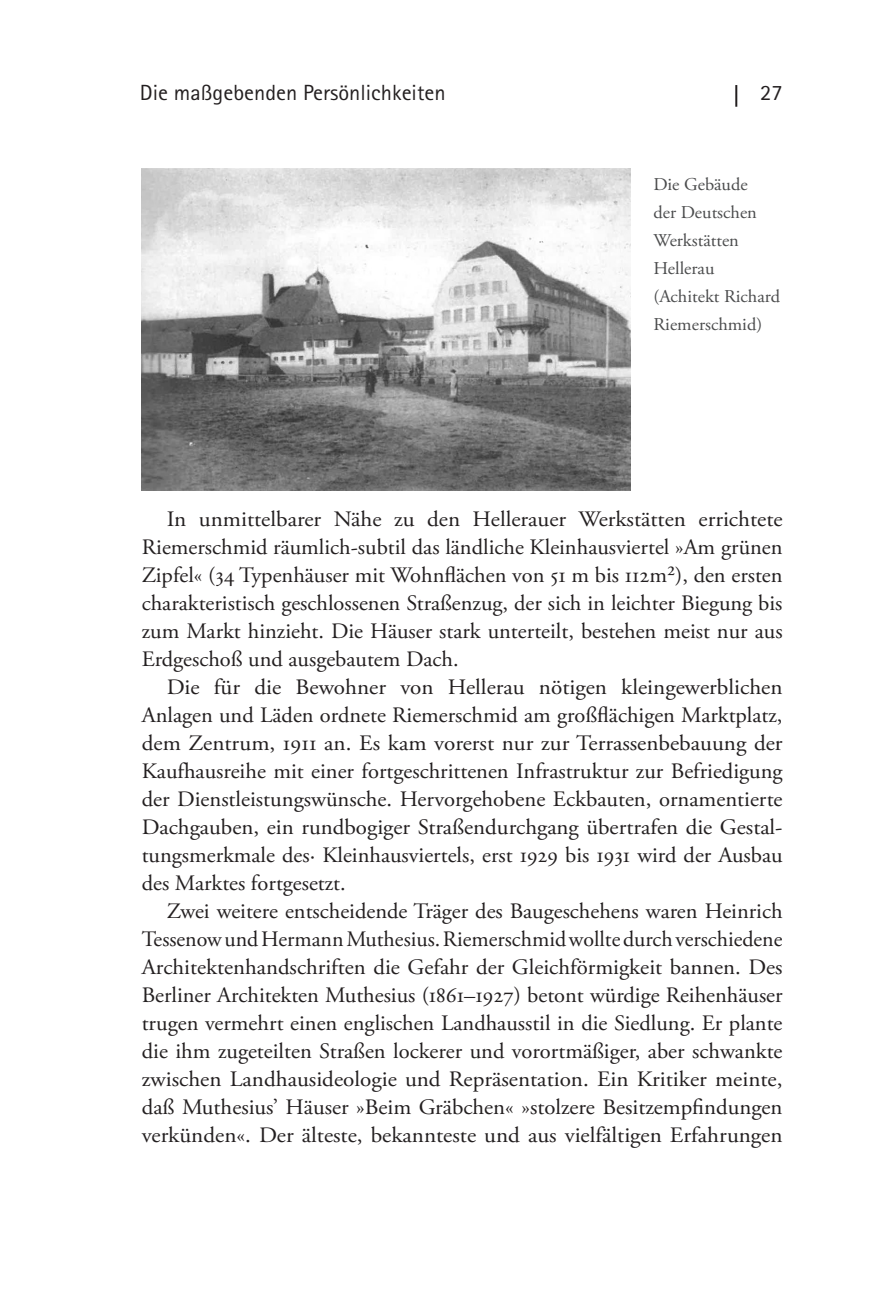
<style>
.page{position:relative;width:896px;height:1304px;background:#fff}
.page>*{position:absolute;margin:0;border:0;box-sizing:border-box;transform-origin:0 0}
.t1{font:22px/28px "Adobe Garamond Pro";color:#231f20;text-align:justify;scale:1.05 1}
.t2{font:22px/28px "Adobe Garamond Pro";color:#231f20;text-align:justify}
.t3{font:22px "Rotis Sans Serif Pro";color:#231f20}
.Bildunterschrift{font:18px/28px "Adobe Garamond Pro";color:#4b4c4d}
</style>
<div class="page">
<hr style="left:735px;top:85px;width:2px;height:22px;background:#231f20">
<img style="left:142px;top:169px;width:489px;height:322px">
<p class="t3" style="left:140px;top:80px;width:307px">Die maßgebenden Persönlichkeiten</p>
<p class="t3" style="left:760px;top:80px;width:24px">27</p>
<p class="Bildunterschrift" style="left:653px;top:171px;width:128px">Die Gebäude<br>der Deutschen<br>Werkstätten<br>Hellerau (Achitekt Richard<br>Riemerschmid)</p>
<p class="t1" style="left:142px;top:506px;width:612px;text-indent:25px">In unmittelbarer Nähe zu den Hellerauer Werkstätten errichtete Riemerschmid räumlich-subtil das ländliche Kleinhausviertel »Am grünen Zipfel« (34 Typenhäuser mit Wohnflächen von 51 m bis 112m²), den ersten charakteristisch geschlossenen Straßenzug, der sich in leichter Biegung bis zum Markt hinzieht. Die Häuser stark unterteilt, bestehen meist nur aus Erdgeschoß und ausgebautem Dach.</p>
<p class="t1" style="left:142px;top:674px;width:612px;text-indent:25px">Die für die Bewohner von Hellerau nötigen kleingewerblichen Anlagen und Läden ordnete Riemerschmid am großflächigen Marktplatz, dem Zentrum, 1911 an. Es kam vorerst nur zur Terrassenbebauung der Kaufhausreihe mit einer fortgeschrittenen Infrastruktur zur Befriedigung der Dienstleistungswünsche. Hervorgehobene Eckbauten, ornamentierte Dachgauben, ein rundbogiger Straßendurchgang übertrafen die Gestal&shy;tungsmerkmale des· Kleinhausviertels, erst 1929 bis 1931 wird der Ausbau des Marktes fortgesetzt.</p>
<p class="t2" style="left:142px;top:898px;width:642px;text-indent:25px">Zwei weitere entscheidende Träger des Baugeschehens waren Heinrich Tessenow und Hermann Muthesius. Riemerschmid wollte durch verschiedene Architektenhandschriften die Gefahr der Gleichförmigkeit bannen. Des Berliner Architekten Muthesius (1861–1927) betont würdige Reihenhäuser trugen vermehrt einen englischen Landhausstil in die Siedlung. Er plante die ihm zugeteilten Straßen lockerer und vorortmäßiger, aber schwankte zwischen Landhausideologie und Repräsentation. Ein Kritiker meinte, daß Muthesius’ Häuser »Beim Gräbchen« »stolzere Besitzempfindungen verkünden«. Der älteste, bekannteste und aus vielfältigen Erfahrungen</p>
</div>
